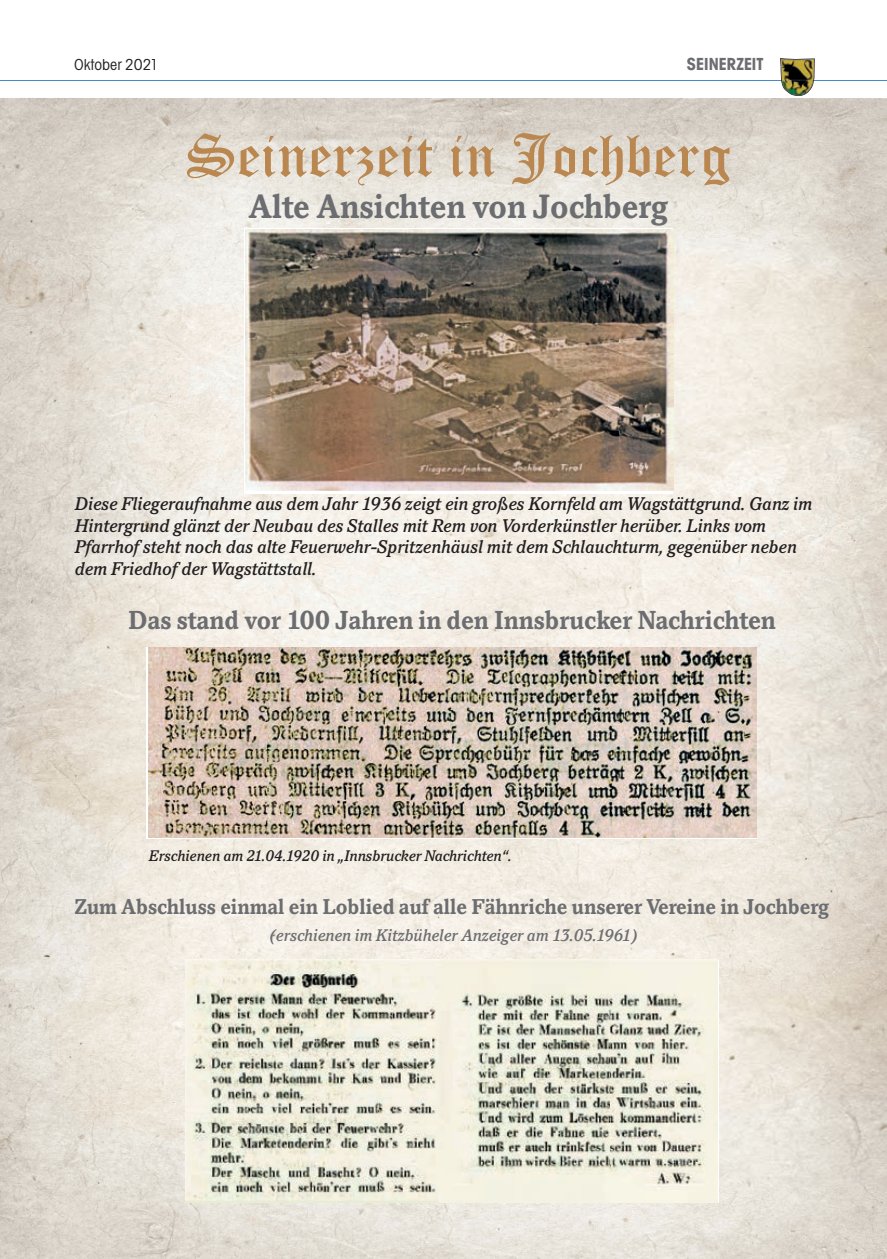
<style>
.page{position:relative;width:887px;height:1259px;background:#fff}
.page>*{position:absolute;margin:0;border:0;box-sizing:border-box;transform-origin:0 0}
.t1{font:60px "Old English Text";color:#b9874f}
.t2{font:700 33px "Pacella SB";color:#6c6d70}
.t3{font:700 25.5px "Pacella SB";color:#6c6d70}
.t4{font:700 21px "Pacella SB";color:#6c6d70}
.t5{font:18px/21.6px "Pacella SB Med Ita";color:#231f20}
.t6{font:16.5px "Pacella SB Med Ita";color:#6c6d70}
.t7{font:16.5px "Avant Garde SB Bol Con";letter-spacing:.015em;color:#6c6d70}
.t8{font:15px "Pacella SB Med Ita";color:#231f20}
.t9{font:condensed 15px "Avant Garde SB";color:#231f20}
</style>
<div class="page">
<hr style="left:0;top:80px;width:886px;height:1px;background:#448dcb">
<svg style="left:780px;top:58px;width:34px;height:38px"></svg>
<img style="left:0;top:807px;width:209px;height:451px">
<img style="left:0;top:98px;width:156px;height:709px">
<img style="left:156px;top:476px;width:730px;height:188px">
<img style="left:156px;top:98px;width:107px;height:378px">
<img style="left:209px;top:1186px;width:677px;height:72px">
<img style="left:209px;top:807px;width:677px;height:189px">
<img style="left:263px;top:98px;width:623px;height:141px">
<img style="left:673px;top:239px;width:213px;height:237px">
<img style="left:719px;top:996px;width:167px;height:190px">
<img style="left:756px;top:664px;width:130px;height:143px">
<img style="left:245px;top:229px;width:428px;height:261px">
<img style="left:148px;top:647px;width:608px;height:190px">
<img style="left:186px;top:959px;width:531px;height:243px">
<p class="t9" style="left:74px;top:55px;width:86px">Oktober 2021</p>
<p class="t7" style="left:686px;top:58px;width:78px">SEINERZEIT</p>
<h1 class="t1" style="left:186px;top:117px;width:546px">Seinerzeit in Jochberg</h1>
<h2 class="t2" style="left:248px;top:193px;width:420px">Alte Ansichten von Jochberg</h2>
<p class="t5" style="left:75px;top:495px;width:739px">Diese Fliegeraufnahme aus dem Jahr 1936 zeigt ein großes Kornfeld am Wagstättgrund. Ganz im Hintergrund glänzt der Neubau des Stalles mit Rem von Vorderkünstler herüber. Links vom Pfarrhof steht noch das alte Feuerwehr-Spritzenhäusl mit dem Schlauchturm, gegenüber neben dem Friedhof der Wagstättstall.</p>
<h3 class="t3" style="left:128px;top:610px;width:649px">Das stand vor 100 Jahren in den Innsbrucker Nachrichten</h3>
<p class="t8" style="left:149px;top:850px;width:364px">Erschienen am 21.04.1920 in „Innsbrucker Nachrichten“.</p>
<p class="t4" style="left:75px;top:898px;width:755px">Zum Abschluss einmal ein Loblied auf alle Fähnriche unserer Vereine in Jochberg</p>
<p class="t6" style="left:270px;top:929px;width:369px">(erschienen im Kitzbüheler Anzeiger am 13.05.1961)</p>
</div>
